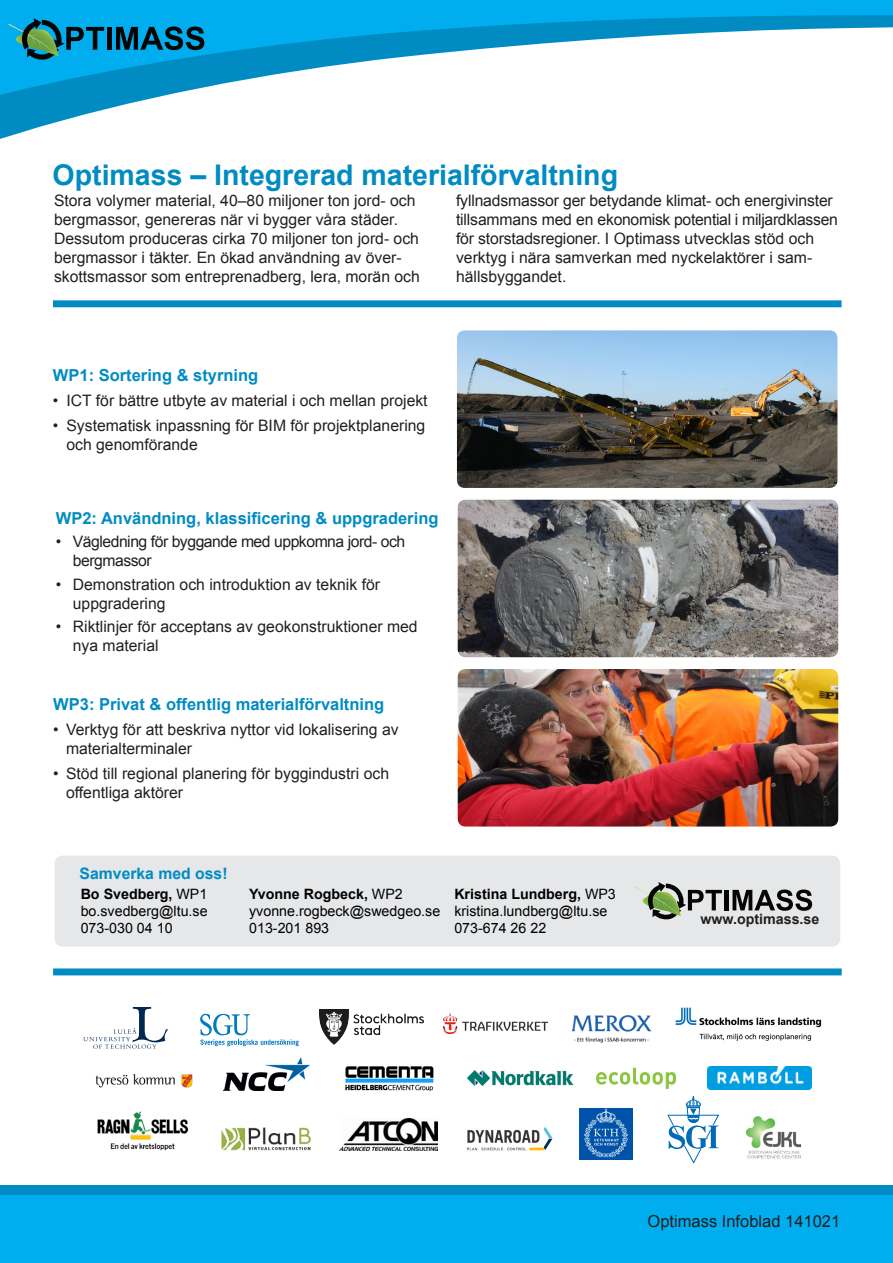
<style>
.page{position:relative;width:893px;height:1263px;background:#fff}
.page>*{position:absolute;margin:0;border:0;box-sizing:border-box;transform-origin:0 0}
.t1{font:700 28.5px "Arial";color:#008cc2}
.Brödtext{font:700 16.5px "Arial";color:#008cc2}
.t2{font:16.5px "Arial";color:#231f20}
.Brödtext-2{font:15.75px/18.9px "Arial";color:#231f20}
.Brödtext-3{font:15.75px/18.9px "Arial";letter-spacing:-.03em;color:#231f20}
.Rubrik_1{font:700 15.75px "Arial";color:#008cc2}
.t3{font:14.25px/17.1px "Arial";color:#000}
.t4{font:700 14.25px "Arial";color:#000}
.t5{font:700 14.25px "Arial";color:#231f20}
.s1{font-weight:400}
</style>
<div class="page">
<svg style="left:0;top:0;width:893px;height:139px"></svg>
<img style="left:459px;top:501px;width:378px;height:155px">
<div style="left:456px;top:498px;width:384px;height:161px;border:2px solid #fff;border-radius:9px"></div>
<div style="left:55px;top:855px;width:785px;height:92px;background:#e6e7e9;border-radius:9px"></div>
<img style="left:458px;top:332px;width:378px;height:154px">
<div style="left:455px;top:329px;width:384px;height:160px;border:2px solid #fff;border-radius:9px"></div>
<div style="left:107px;top:27px;width:5px;height:23px;background:#050504"></div>
<svg style="left:116px;top:27px;width:88px;height:23px;background:#025472"></svg>
<svg style="left:8px;top:18px;width:96px;height:42px;background:#1387a2"></svg>
<img style="left:459px;top:670px;width:378px;height:155px">
<div style="left:456px;top:667px;width:384px;height:161px;border:2px solid #fff;border-radius:9px"></div>
<div style="left:0;top:1185px;width:893px;height:78px;background:#008cc2"></div>
<div style="left:0;top:1195px;width:893px;height:68px;background:#00aeef"></div>
<div style="left:724px;top:890px;width:5px;height:20px;background:#050504"></div>
<svg style="left:732px;top:889px;width:80px;height:22px"></svg>
<svg style="left:635px;top:882px;width:87px;height:37px"></svg>
<div style="left:53px;top:300px;width:788px;height:7px;background:#008cc2;border:2px solid #008cc2"></div>
<img style="left:95px;top:1074px;width:98px;height:14px">
<img style="left:224px;top:1058px;width:86px;height:33px">
<img style="left:345px;top:1066px;width:89px;height:25px">
<svg style="left:596px;top:1068px;width:80px;height:21px"></svg>
<img style="left:221px;top:1127px;width:90px;height:24px">
<img style="left:340px;top:1118px;width:98px;height:32px">
<img style="left:467px;top:1127px;width:86px;height:24px">
<img style="left:467px;top:1070px;width:105px;height:16px">
<img style="left:572px;top:1015px;width:80px;height:28px">
<img style="left:320px;top:1009px;width:103px;height:35px">
<img style="left:708px;top:1066px;width:104px;height:23px">
<img style="left:97px;top:1111px;width:91px;height:39px">
<img style="left:443px;top:1013px;width:105px;height:21px">
<img style="left:675px;top:1007px;width:147px;height:33px">
<svg style="left:83px;top:1007px;width:85px;height:42px"></svg>
<svg style="left:200px;top:1014px;width:99px;height:32px"></svg>
<img style="left:580px;top:1109px;width:52px;height:50px">
<svg style="left:668px;top:1096px;width:51px;height:67px"></svg>
<img style="left:746px;top:1116px;width:56px;height:43px">
<div style="left:53px;top:968px;width:789px;height:7px;background:#008cc2;border:2px solid #008cc2"></div>
<p class="t1" style="left:53px;top:156px;width:567px">Optimass – Integrerad materialförvaltning</p>
<p class="Brödtext-2" style="left:54px;top:191px;width:367px">Stora volymer material, 40–80 miljoner ton jord- och bergmassor, genereras när vi bygger våra städer.<br>Dessutom produceras cirka 70 miljoner ton jord- och bergmassor i täkter. En ökad användning av över&shy;skottsmassor som entreprenadberg, lera, morän och</p>
<p class="Brödtext-2" style="left:456px;top:191px;width:383px">fyllnadsmassor ger betydande klimat- och energivinster tillsammans med en ekonomisk potential i miljardklassen för storstadsregioner. I Optimass utvecklas stöd och verktyg i nära samverkan med nyckelaktörer i sam&shy;hällsbyggandet.</p>
<p class="Brödtext" style="left:53px;top:364px;width:207px">WP1: Sortering &amp; styrning</p>
<p class="Brödtext-2" style="left:53px;top:391px;width:376px">• ICT för bättre utbyte av material i och mellan projekt</p>
<p class="Brödtext-2" style="left:66px;top:416px;width:360px;text-indent:-14px">• Systematisk inpassning för BIM för projektplanering och genomförande</p>
<p class="Brödtext" style="left:56px;top:507px;width:384px">WP2: Användning, klassificering &amp; uppgradering</p>
<p class="Brödtext-3" style="left:73px;top:532px;width:334px;text-indent:-17px">• Vägledning för byggande med uppkomna jord- och bergmassor</p>
<p class="Brödtext-2" style="left:73px;top:575px;width:309px;text-indent:-17px">• Demonstration och introduktion av teknik för uppgradering</p>
<p class="Brödtext-2" style="left:73px;top:617px;width:346px;text-indent:-17px">• Riktlinjer för acceptans av geokonstruktioner med nya material</p>
<p class="Brödtext" style="left:53px;top:693px;width:332px">WP3: Privat &amp; offentlig materialförvaltning</p>
<p class="Brödtext-2" style="left:66px;top:720px;width:334px;text-indent:-13px">• Verktyg för att beskriva nyttor vid lokalisering av materialterminaler</p>
<p class="Brödtext-2" style="left:66px;top:764px;width:325px;text-indent:-13px">• Stöd till regional planering för byggindustri och offentliga aktörer</p>
<p class="Rubrik_1" style="left:80px;top:863px;width:149px">Samverka med oss!</p>
<p class="t4" style="left:81px;top:884px;width:128px">Bo Svedberg, <span class="s1">WP1</span></p>
<p class="t3" style="left:81px;top:902px;width:128px">bo.svedberg@ltu.se<br>073-030 04 10</p>
<p class="t4" style="left:249px;top:884px;width:155px">Yvonne Rogbeck, <span class="s1">WP2</span></p>
<p class="t3" style="left:249px;top:902px;width:193px">yvonne.rogbeck@swedgeo.se<br>013-201 893</p>
<p class="t4" style="left:454px;top:884px;width:163px">Kristina Lundberg, <span class="s1">WP3</span></p>
<p class="t3" style="left:454px;top:902px;width:155px">kristina.lundberg@ltu.se<br>073-674 26 22</p>
<p class="t5" style="left:700px;top:909px;width:121px">www.optimass.se</p>
<p class="t2" style="left:648px;top:1210px;width:194px">Optimass Infoblad 141021</p>
</div>
